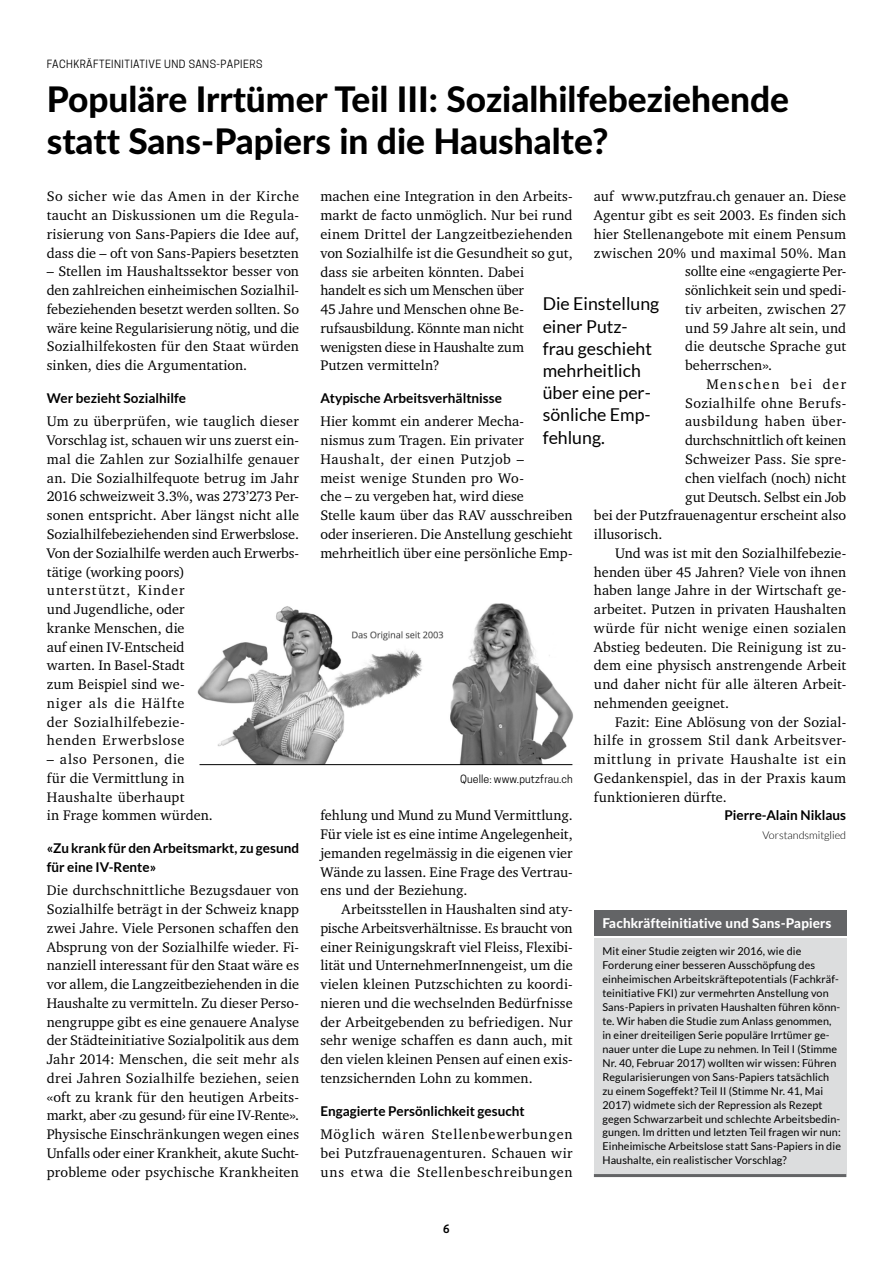
<style>
.page{position:relative;width:893px;height:1263px;background:#fff}
.page>*{position:absolute;margin:0;border:0;box-sizing:border-box;transform-origin:0 0}
.t1{font:800 35.25px/42.3px "Lato";color:#000}
.t2{font:17.7px/22.2px "Lato";color:#000}
.t3{font:14.25px/18.8px "Charter";letter-spacing:.01em;color:#000;text-align:justify}
.t4{font:14.25px "Charter";letter-spacing:.04em;color:#000}
.t5{font:14.25px "Charter";letter-spacing:-.01em;color:#000}
.t6{font:14.25px "Charter";letter-spacing:.035em;color:#000}
.t7{font:14.25px "Charter";letter-spacing:.105em;color:#000}
.t8{font:700 13.5px/18.8px "Lato";color:#000}
.t9{font:800 13.5px "Lato";letter-spacing:.01em;color:#fff}
.t10{font:10.8px/14px "Lato";letter-spacing:.01em;color:#000}
.t11{font:300 10.8px "Lato";color:#000}
.t12{font:600 10.8px "Cooper Hewitt";color:#000}
.t13{font:10.65px "Cooper Hewitt";letter-spacing:.04em;color:#000}
.t14{font:10.65px "Cooper Hewitt";letter-spacing:.01em;color:#000}
</style>
<div class="page">
<div style="left:594px;top:938px;width:252px;height:238px;background:#dcddde"></div>
<hr style="left:594px;top:1174px;width:252px;height:3px;background:#636466">
<div style="left:594px;top:910px;width:252px;height:26px;background:#636466"></div>
<img style="left:450px;top:603px;width:123px;height:162px">
<img style="left:197px;top:606px;width:247px;height:158px">
<hr style="left:199px;top:764px;width:373px;height:1px;background:#000">
<p class="t13" style="left:47px;top:58px;width:217px">FACHKRÄFTEINITIATIVE UND SANS-PAPIERS</p>
<h1 class="t1" style="left:47px;top:77px;width:744px">Populäre Irrtümer Teil III: Sozialhilfebeziehende statt Sans-Papiers in die Haushalte?</h1>
<p class="t3" style="left:594px;top:187px;width:254px">auf www.putzfrau.ch genauer an. Diese</p>
<p class="t3" style="left:594px;top:206px;width:254px">Agentur gibt es seit 2003. Es finden sich</p>
<p class="t3" style="left:594px;top:224px;width:254px">hier Stellenangebote mit einem Pensum</p>
<p class="t3" style="left:594px;top:243px;width:254px">zwischen 20% und maximal 50%. Man</p>
<p class="t5" style="left:685px;top:263px;width:163px">sollte eine «engagierte Per-</p>
<p class="t3" style="left:685px;top:281px;width:163px">sönlichkeit sein und spedi-</p>
<p class="t3" style="left:685px;top:299px;width:163px">tiv arbeiten, zwischen 27</p>
<p class="t3" style="left:685px;top:318px;width:163px">und 59 Jahre alt sein, und</p>
<p class="t3" style="left:685px;top:337px;width:163px">die deutsche Sprache gut</p>
<p class="t3" style="left:685px;top:356px;width:89px">beherrschen».</p>
<p class="t7" style="left:706px;top:375px;width:141px">Menschen bei der</p>
<p class="t4" style="left:685px;top:394px;width:163px">Sozialhilfe ohne Berufs-</p>
<p class="t4" style="left:685px;top:413px;width:163px">ausbildung haben über-</p>
<p class="t3" style="left:685px;top:431px;width:163px">durchschnittlich oft keinen</p>
<p class="t3" style="left:685px;top:449px;width:163px">Schweizer Pass. Sie spre-</p>
<p class="t3" style="left:685px;top:468px;width:163px">chen vielfach (noch) nicht</p>
<p class="t5" style="left:685px;top:488px;width:163px">gut Deutsch. Selbst ein Job</p>
<p class="t3" style="left:594px;top:506px;width:254px">bei der Putzfrauenagentur erscheint also</p>
<p class="t3" style="left:594px;top:524px;width:70px">illusorisch.</p>
<p class="t3" style="left:615px;top:543px;width:233px">Und was ist mit den Sozialhilfebezie-</p>
<p class="t3" style="left:594px;top:562px;width:254px">henden über 45 Jahren? Viele von ihnen</p>
<p class="t3" style="left:594px;top:581px;width:254px">haben lange Jahre in der Wirtschaft ge-</p>
<p class="t3" style="left:594px;top:599px;width:254px">arbeitet. Putzen in privaten Haushalten</p>
<p class="t3" style="left:594px;top:618px;width:254px">würde für nicht wenige einen sozialen</p>
<p class="t3" style="left:594px;top:637px;width:254px">Abstieg bedeuten. Die Reinigung ist zu-</p>
<p class="t3" style="left:594px;top:656px;width:254px">dem eine physisch anstrengende Arbeit</p>
<p class="t3" style="left:594px;top:674px;width:254px">und daher nicht für alle älteren Arbeit-</p>
<p class="t3" style="left:594px;top:693px;width:137px">nehmenden geeignet.</p>
<p class="t3" style="left:615px;top:712px;width:231px">Fazit: Eine Ablösung von der Sozial-</p>
<p class="t6" style="left:594px;top:732px;width:254px">hilfe in grossem Stil dank Arbeitsver-</p>
<p class="t4" style="left:594px;top:750px;width:254px">mittlung in private Haushalte ist ein</p>
<p class="t3" style="left:594px;top:768px;width:254px">Gedankenspiel, das in der Praxis kaum</p>
<p class="t3" style="left:594px;top:787px;width:135px">funktionieren dürfte.</p>
<p class="t8" style="left:724px;top:806px;width:123px">Pierre-Alain Niklaus</p>
<p class="t11" style="left:763px;top:829px;width:85px">Vorstandsmitglied</p>
<p class="t3" style="left:47px;top:187px;width:254px">So sicher wie das Amen in der Kirche taucht an Diskussionen um die Regula&shy;risierung von Sans-Papiers die Idee auf, dass die – oft von Sans-Papiers besetzten</p>
<p class="t3" style="left:47px;top:262px;width:254px">– Stellen im Haushaltssektor besser von den zahlreichen einheimischen Sozialhil&shy;febeziehenden besetzt werden sollten. So wäre keine Regularisierung nötig, und die Sozialhilfekosten für den Staat würden sinken, dies die Argumentation.</p>
<p class="t8" style="left:47px;top:388px;width:141px">Wer bezieht Sozialhilfe</p>
<p class="t3" style="left:47px;top:412px;width:254px;text-align:left">Um zu überprüfen, wie tauglich dieser<br>Vorschlag ist, schauen wir uns zuerst ein&shy;mal die Zahlen zur Sozialhilfe genauer an. Die Sozialhilfequote betrug im Jahr<br>2016 schweizweit 3.3%, was 273’273 Per&shy;sonen entspricht. Aber längst nicht alle<br>Sozialhilfebeziehenden sind Erwerbslose.<br>Von der Sozialhilfe werden auch Erwerbs&shy;tätige (working poors)<br>unterstützt, Kinder<br>und Jugendliche, oder<br>kranke Menschen, die<br>auf einen IV-Entscheid<br>warten. In Basel-Stadt<br>zum Beispiel sind we-<br>niger als die Hälfte<br>der Sozialhilfebezie-<br>henden Erwerbslose</p>
<p class="t3" style="left:47px;top:749px;width:168px;text-align:left">– also Personen, die<br>für die Vermittlung in<br>Haushalte überhaupt<br>in Frage kommen würden.</p>
<p class="t8" style="left:47px;top:838px;width:254px">«Zu krank für den Arbeitsmarkt, zu gesund für eine IV-Rente»</p>
<p class="t3" style="left:47px;top:881px;width:254px">Die durchschnittliche Bezugsdauer von Sozialhilfe beträgt in der Schweiz knapp zwei Jahre. Viele Personen schaffen den Absprung von der Sozialhilfe wieder. Fi&shy;nanziell interessant für den Staat wäre es vor allem, die Langzeitbeziehenden in die Haushalte zu vermitteln. Zu dieser Perso&shy;nengruppe gibt es eine genauere Analyse der Städteinitiative Sozialpolitik aus dem Jahr 2014: Menschen, die seit mehr als drei Jahren Sozialhilfe beziehen, seien «oft zu krank für den heutigen Arbeits&shy;markt, aber ‹zu gesund› für eine IV-Rente».<br>Physische Einschränkungen wegen eines Unfalls oder einer Krankheit, akute Sucht&shy;probleme oder psychische Krankheiten</p>
<p class="t3" style="left:320px;top:187px;width:254px;text-align:left">machen eine Integration in den Arbeits&shy;markt de facto unmöglich. Nur bei rund einem Drittel der Langzeitbeziehenden von Sozialhilfe ist die Gesundheit so gut, dass sie arbeiten könnten. Dabei handelt es sich um Menschen über<br>45 Jahre und Menschen ohne Be&shy;rufsausbildung. Könnte man nicht wenigsten diese in Haushalte zum<br>Putzen vermitteln?</p>
<p class="t8" style="left:320px;top:388px;width:183px">Atypische Arbeitsverhältnisse</p>
<p class="t3" style="left:320px;top:412px;width:254px;text-align:left">Hier kommt ein anderer Mecha-<br>nismus zum Tragen. Ein privater Haushalt, der einen Putzjob –<br>meist wenige Stunden pro Wo-<br>che – zu vergeben hat, wird diese<br>Stelle kaum über das RAV ausschreiben oder inserieren. Die Anstellung geschieht mehrheitlich über eine persönliche Emp-</p>
<p class="t2" style="left:543px;top:293px;width:118px">Die Einstellung einer Putz&shy;frau geschieht mehrheitlich über eine per&shy;sönliche Emp&shy;fehlung.</p>
<p class="t14" style="left:460px;top:772px;width:114px">Quelle: www.putzfrau.ch</p>
<p class="t3" style="left:320px;top:806px;width:254px">fehlung und Mund zu Mund Vermittlung.<br>Für viele ist es eine intime Angelegenheit, jemanden regelmässig in die eigenen vier Wände zu lassen. Eine Frage des Vertrau&shy;ens und der Beziehung.</p>
<p class="t3" style="left:320px;top:899px;width:254px;text-indent:21px">Arbeitsstellen in Haushalten sind aty&shy;pische Arbeitsverhältnisse. Es braucht von einer Reinigungskraft viel Fleiss, Flexibi&shy;lität und UnternehmerInnengeist, um die vielen kleinen Putzschichten zu koordi&shy;nieren und die wechselnden Bedürfnisse der Arbeitgebenden zu befriedigen. Nur sehr wenige schaffen es dann auch, mit den vielen kleinen Pensen auf einen exis&shy;tenzsichernden Lohn zu kommen.</p>
<p class="t8" style="left:320px;top:1101px;width:206px">Engagierte Persönlichkeit gesucht</p>
<p class="t3" style="left:320px;top:1124px;width:254px">Möglich wären Stellenbewerbungen bei Putzfrauenagenturen. Schauen wir uns etwa die Stellenbeschreibungen</p>
<p class="t9" style="left:602px;top:912px;width:230px">Fachkräfteinitiative und Sans-Papiers</p>
<p class="t10" style="left:602px;top:944px;width:240px">Mit einer Studie zeigten wir 2016, wie die Forderung einer besseren Ausschöpfung des einheimischen Arbeitskräftepotentials (Fachkräf&shy;teinitiative FKI) zur vermehrten Anstellung von Sans-Papiers in privaten Haushalten führen könn&shy;te. Wir haben die Studie zum Anlass genommen, in einer dreiteiligen Serie populäre Irrtümer ge&shy;nauer unter die Lupe zu nehmen. In Teil I (Stimme Nr. 40, Februar 2017) wollten wir wissen: Führen Regularisierungen von Sans-Papiers tatsächlich zu einem Sogeffekt? Teil II (Stimme Nr. 41, Mai 2017) widmete sich der Repression als Rezept gegen Schwarzarbeit und schlechte Arbeitsbedin&shy;gungen. Im dritten und letzten Teil fragen wir nun:<br>Einheimische Arbeitslose statt Sans-Papiers in die Haushalte, ein realistischer Vorschlag?</p>
<p class="t12" style="left:443px;top:1222px;width:8px">6</p>
</div>
